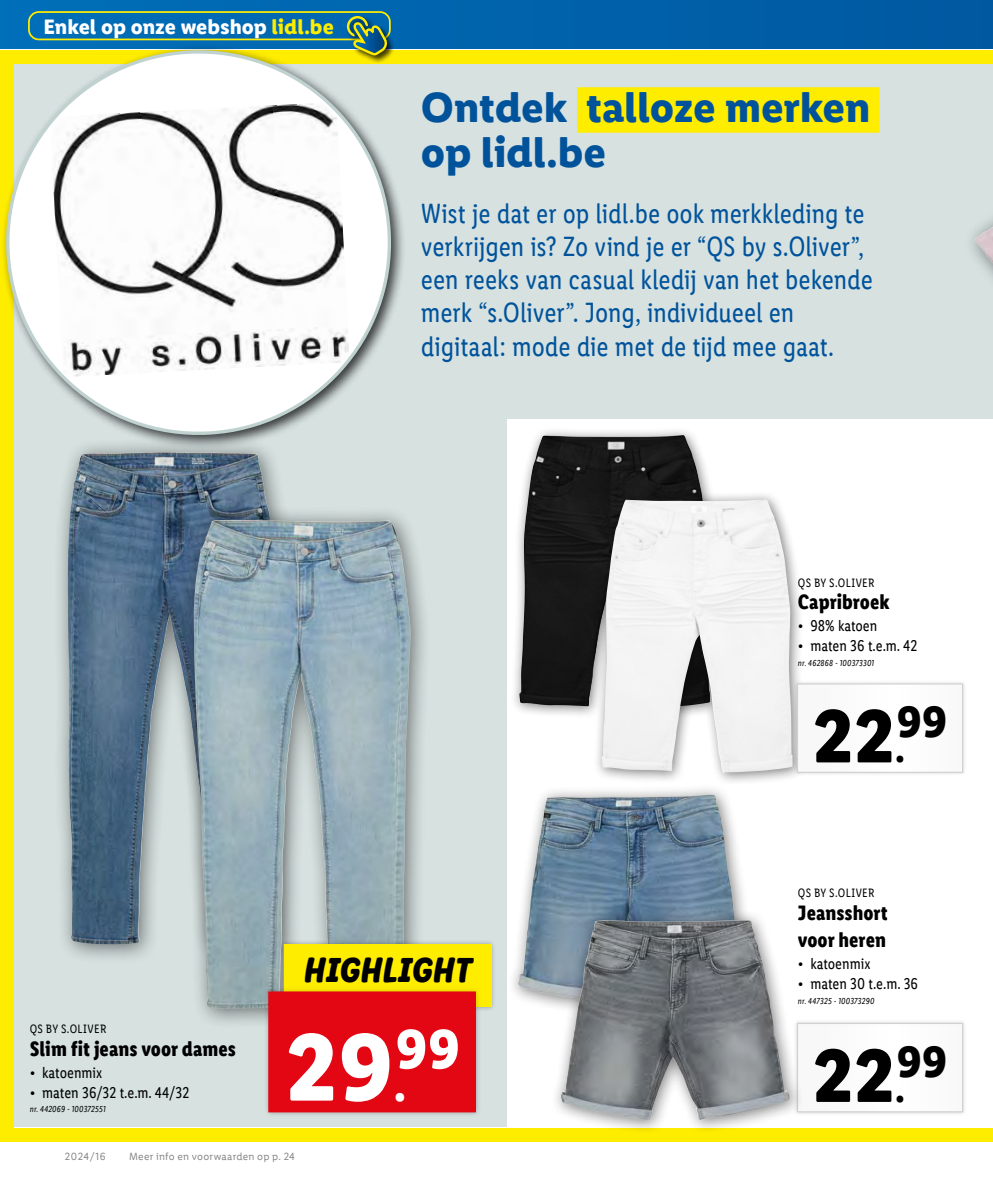
<style>
.page{position:relative;width:993px;height:1181px;background:#fff}
.page>*{position:absolute;margin:0;border:0;box-sizing:border-box;transform-origin:0 0}
.t1{font:700 96.25px "Lidl Font Pro";color:#fff}
.t2{font:700 75.77px "Lidl Font Pro";color:#000}
.t3{font:700 56.18px "Lidl Font Pro";color:#fff}
.t4{font:700 44.27px "Lidl Font Pro";color:#000}
.t5{font:700 42.52px/44.6px "Lidl Font Pro";letter-spacing:-.01em;color:#00539b}
.t6{font:35px "Lidl Font Script Pro";letter-spacing:.02em;color:#000}
.t7{font:28px/33.2px "Lidl Font Cond Pro";letter-spacing:-.005em;color:#00539b}
.t8{font:700 21px/27.3px "Lidl Font Cond Pro";color:#000}
.t9{font:700 21px "Lidl Font Pro";letter-spacing:-.005em;color:#fff}
.t10{font:15.75px "Lidl Font Cond Pro";color:#000}
.t11{font:12.25px "Lidl Font Cond Pro";letter-spacing:.03em;color:#000}
.t12{font:10.5px "Lidl Font Pro";letter-spacing:.025em;color:#878787}
.t13{font:italic 8.75px "Lidl Font Cond Pro";letter-spacing:.025em;color:#000}
.s1{color:#ffed00}
.s2{font-size:37.27px}
.s3{font-size:47.07px}
</style>
<div class="page">
<div style="left:0;top:0;width:992px;height:50px;background:#0062ab"></div>
<div style="left:0;top:50px;width:992px;height:1091px;background:#ffed00"></div>
<div style="left:14px;top:64px;width:978px;height:1063px;background:#fff"></div>
<div style="left:14px;top:64px;width:978px;height:354px;background:#d6e1e0"></div>
<div style="left:14px;top:418px;width:492px;height:709px;background:#d6e1e0"></div>
<hr style="left:992px;top:64px;width:1px;height:354px;background:#d6e1e0">
<div style="left:53px;top:437px;width:240px;height:528px;background:#000;opacity:.5"></div>
<img style="left:67px;top:452px;width:206px;height:493px">
<div style="left:0;top:45px;width:406px;height:406px;background:#000;opacity:.75"></div>
<svg style="left:3px;top:47px;width:391px;height:391px"></svg>
<div style="left:178px;top:505px;width:253px;height:528px;background:#000;opacity:.5"></div>
<img style="left:194px;top:520px;width:217px;height:492px">
<div style="left:510px;top:426px;width:212px;height:295px;background:#000;opacity:.5"></div>
<img style="left:519px;top:435px;width:190px;height:273px">
<div style="left:592px;top:490px;width:214px;height:296px;background:#000;opacity:.5"></div>
<img style="left:601px;top:499px;width:191px;height:274px">
<div style="left:792px;top:679px;width:174px;height:97px;background:#000;opacity:.15"></div>
<svg style="left:796px;top:683px;width:167px;height:90px"></svg>
<div style="left:792px;top:1019px;width:174px;height:97px;background:#000;opacity:.15"></div>
<svg style="left:804px;top:1022px;width:159px;height:91px"></svg>
<div style="left:961px;top:125px;width:31px;height:356px;background:#000;opacity:.5"></div>
<img style="left:974px;top:226px;width:18px;height:38px">
<div style="left:507px;top:783px;width:254px;height:236px;background:#000;opacity:.5"></div>
<img style="left:517px;top:794px;width:229px;height:210px">
<div style="left:550px;top:908px;width:254px;height:227px;background:#000;opacity:.5"></div>
<img style="left:560px;top:920px;width:229px;height:199px">
<div style="left:576px;top:87px;width:303px;height:46px;background:#ffed00"></div>
<div style="left:264px;top:938px;width:233px;height:178px;background:#000;opacity:.15"></div>
<div style="left:280px;top:940px;width:215px;height:70px;background:#000;opacity:.15"></div>
<div style="left:262px;top:986px;width:219px;height:132px;background:#000;opacity:.15"></div>
<svg style="left:267px;top:944px;width:224px;height:169px"></svg>
<div style="left:28px;top:11px;width:362px;height:29px;border:2px solid #ffed00;border-radius:10px"></div>
<div style="left:346px;top:15px;width:49px;height:49px;background:#000;opacity:.75"></div>
<svg style="left:347px;top:16px;width:41px;height:40px"></svg>
<p class="t9" style="left:43px;top:14px;width:292px">Enkel op onze webshop <span class="s1">lidl.be</span></p>
<h3 class="t5" style="left:421px;top:85px;width:451px">Ontdek talloze merken op lidl.be</h3>
<p class="t7" style="left:421px;top:196px;width:453px">Wist je dat er op lidl.be ook merkkleding te verkrijgen is? Zo vind je er “QS by s.Oliver”, een reeks van casual kledij van het bekende merk “s.Oliver”. Jong, individueel en digitaal: mode die met de tijd mee gaat.</p>
<p class="t11" style="left:797px;top:575px;width:78px">QS BY S.OLIVER</p>
<p class="t8" style="left:797px;top:588px;width:93px">Capribroek</p>
<p class="t10" style="left:797px;top:617px;width:81px">• 98% katoen</p>
<p class="t10" style="left:797px;top:637px;width:121px">• maten 36 t.e.m. 42</p>
<p class="t13" style="left:797px;top:658px;width:78px">nr. 462868 - 100373301</p>
<h3 class="t4" style="left:896px;top:695px;width:53px">99</h3>
<h2 class="t2" style="left:812px;top:690px;width:94px">22<span class="s2">.</span></h2>
<p class="t11" style="left:30px;top:1021px;width:78px">QS BY S.OLIVER</p>
<p class="t8" style="left:30px;top:1034px;width:208px">Slim fit jeans voor dames</p>
<p class="t10" style="left:30px;top:1063px;width:74px">• katoenmix</p>
<p class="t10" style="left:30px;top:1083px;width:161px">• maten 36/32 t.e.m. 44/32</p>
<p class="t13" style="left:30px;top:1104px;width:77px">nr. 442069 - 100372551</p>
<p class="t6" style="left:304px;top:948px;width:169px">HIGHLIGHT</p>
<h3 class="t3" style="left:395px;top:1014px;width:66px">99</h3>
<h1 class="t1" style="left:285px;top:1008px;width:122px">29<span class="s3">.</span></h1>
<p class="t12" style="left:65px;top:1151px;width:42px">2024/16</p>
<p class="t12" style="left:129px;top:1151px;width:167px">Meer info en voorwaarden op p. 24</p>
<p class="t11" style="left:797px;top:886px;width:78px">QS BY S.OLIVER</p>
<p class="t8" style="left:797px;top:899px;width:91px">Jeansshort voor heren</p>
<p class="t10" style="left:797px;top:954px;width:74px">• katoenmix</p>
<p class="t10" style="left:797px;top:974px;width:122px">• maten 30 t.e.m. 36</p>
<p class="t13" style="left:797px;top:996px;width:78px">nr. 447325 - 100373290</p>
<h3 class="t4" style="left:896px;top:1034px;width:53px">99</h3>
<h2 class="t2" style="left:812px;top:1029px;width:94px">22<span class="s2">.</span></h2>
</div>
